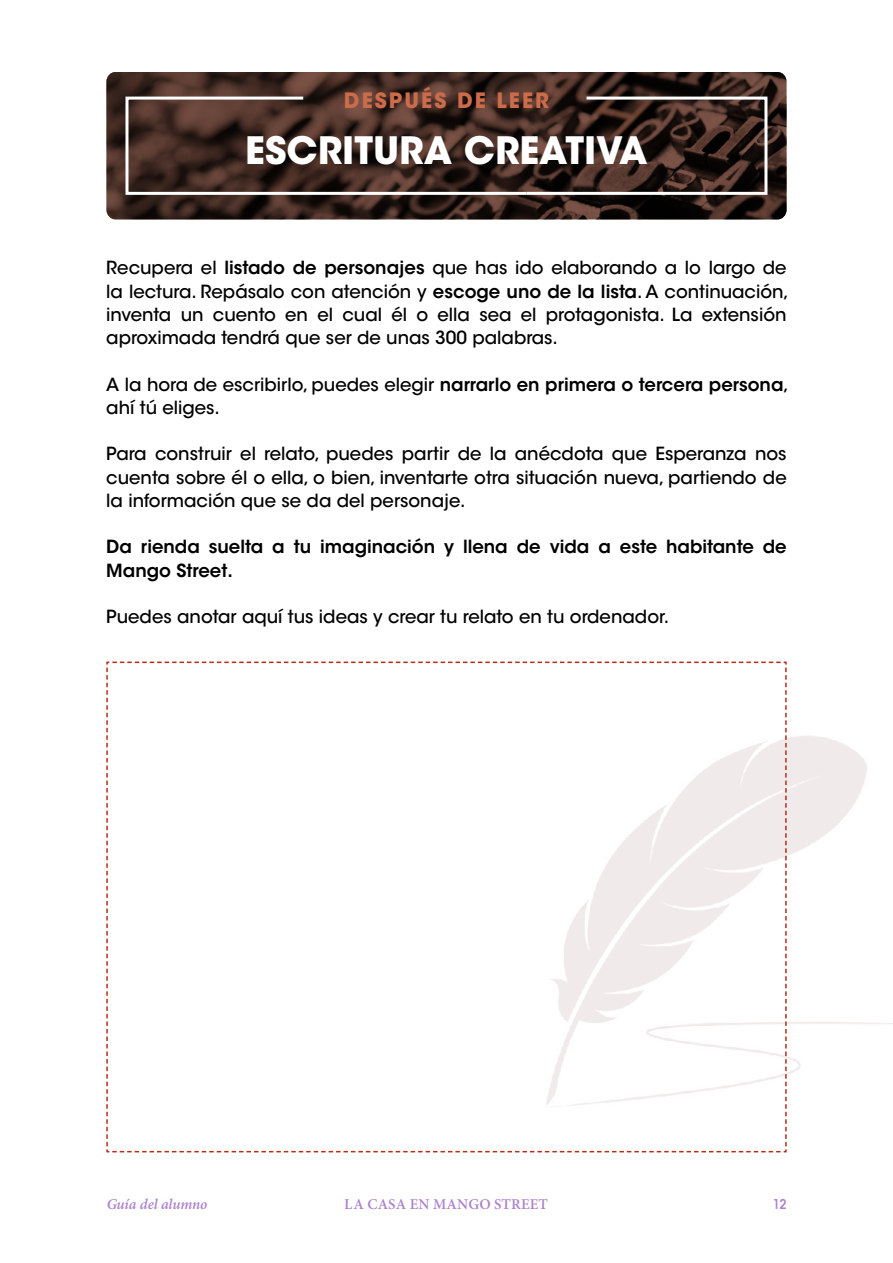
<style>
.page{position:relative;width:893px;height:1263px;background:#fff}
.page>*{position:absolute;margin:0;border:0;box-sizing:border-box;transform-origin:0 0}
.t1{font:700 37.5px "ITC Avant Garde Std";color:#fff}
.t2{font:700 21px "ITC Avant Garde Std";letter-spacing:.1em;color:#cd6c4b}
.t3{font:500 18px/23.2px "ITC Avant Garde Std";color:#000}
.t4{font:600 18px/23.2px "ITC Avant Garde Std";color:#000}
.t5{font:600 15px "Minion Pro";letter-spacing:.01em;color:#9963bf}
.t6{font:italic 600 15px "Minion Pro";letter-spacing:-.01em;color:#9963bf}
.t7{font:600 condensed 13.5px "ITC Avant Garde Std";color:#9963bf}
.s1{font-weight:600}
</style>
<div class="page">
<img style="left:106px;top:72px;width:681px;height:147px">
<svg style="left:124px;top:95px;width:645px;height:101px;background:#46322c"></svg>
<svg style="left:106px;top:661px;width:681px;height:492px"></svg>
<p class="t2" style="left:344px;top:86px;width:207px">DESPUÉS DE LEER</p>
<h1 class="t1" style="left:245px;top:126px;width:404px">ESCRITURA CREATIVA</h1>
<p class="t3" style="left:106px;top:256px;width:684px">Recupera el <span class="s1">listado de personajes</span> que has ido elaborando a lo largo de la lectura. Repásalo con atención y <span class="s1">escoge uno de la lista</span>. A continuación, inventa un cuento en el cual él o ella sea el protagonista. La extensión aproximada tendrá que ser de unas 300 palabras.</p>
<p class="t3" style="left:106px;top:373px;width:684px">A la hora de escribirlo, puedes elegir <span class="s1">narrarlo en primera o tercera persona</span>, ahí tú eliges.</p>
<p class="t3" style="left:106px;top:442px;width:682px;text-align:justify">Para construir el relato, puedes partir de la anécdota que Esperanza nos cuenta sobre él o ella, o bien, inventarte otra situación nueva, partiendo de la información que se da del personaje.</p>
<p class="t4" style="left:106px;top:535px;width:682px">Da rienda suelta a tu imaginación y llena de vida a este habitante de<br>Mango Street.</p>
<p class="t3" style="left:106px;top:605px;width:564px">Puedes anotar aquí tus ideas y crear tu relato en tu ordenador.</p>
<p class="t6" style="left:106px;top:1195px;width:103px">Guía del alumno</p>
<p class="t5" style="left:345px;top:1195px;width:205px">LA CASA EN MANGO STREET</p>
<p class="t7" style="left:772px;top:1196px;width:16px">12</p>
</div>
